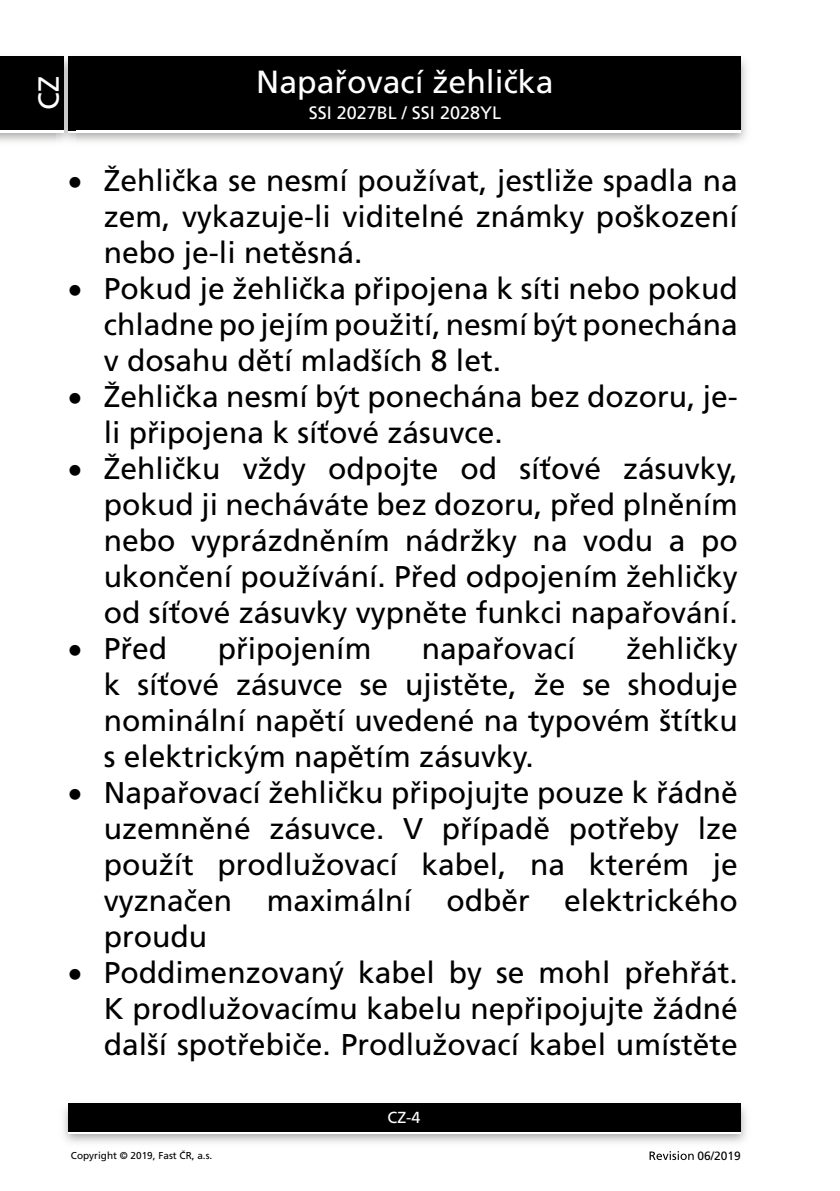
<style>
.page{position:relative;width:840px;height:1191px;background:#fff}
.page>*{position:absolute;margin:0;border:0;box-sizing:border-box;transform-origin:0 0}
.t1{font:32px "Frutiger CE";color:#fff}
.t2{font:30px/36px "Frutiger CE";color:#000;text-align:justify}
.t3{font:29px "Frutiger CE";color:#fff}
.t4{font:18px "Frutiger CE";color:#fff}
.t5{font:16px "Frutiger CE";color:#fff}
.t6{font:12px "Frutiger CE";color:#000}
.t7{font:10px "Frutiger CE";color:#000}
</style>
<div class="page">
<img style="left:0;top:56px;width:747px;height:86px">
<div style="left:68px;top:59px;width:672px;height:74px;background:#fff"></div>
<div style="left:68px;top:57px;width:672px;height:73px;background:#000"></div>
<img style="left:63px;top:1103px;width:684px;height:40px">
<div style="left:68px;top:1106px;width:672px;height:28px;background:linear-gradient(to right,#fff,#fff)"></div>
<div style="left:68px;top:1103px;width:672px;height:28px;background:#000"></div>
<img style="left:57px;top:56px;width:18px;height:86px">
<img style="left:68px;top:130px;width:7px;height:3px">
<svg style="left:68px;top:57px;width:7px;height:2px"></svg>
<img style="left:68px;top:59px;width:7px;height:71px">
<div style="left:0;top:59px;width:64px;height:74px;background:#fff"></div>
<div style="left:0;top:57px;width:64px;height:73px;background:#000"></div>
<svg style="left:649px;top:1151px;width:44px;height:9px"></svg>
<p class="t3" style="left:32px;top:110px;width:35px;rotate:-90deg">CZ</p>
<p class="t1" style="left:256px;top:64px;width:298px">Napařovací žehlička</p>
<p class="t4" style="left:308px;top:102px;width:194px">SSI 2027BL / SSI 2028YL</p>
<p class="t2" style="left:104px;top:162px;width:635px;text-indent:-36px">• Žehlička se nesmí používat, jestliže spadla na zem, vykazuje-li viditelné známky poškození nebo je-li netěsná.</p>
<p class="t2" style="left:104px;top:270px;width:635px;text-indent:-36px">• Pokud je žehlička připojena k síti nebo pokud chladne po jejím použití, nesmí být ponechána v dosahu dětí mladších 8 let.</p>
<p class="t2" style="left:104px;top:378px;width:635px;text-indent:-36px">• Žehlička nesmí být ponechána bez dozoru, je&shy;li připojena k síťové zásuvce.</p>
<p class="t2" style="left:104px;top:450px;width:635px;text-indent:-36px">• Žehličku vždy odpojte od síťové zásuvky, pokud ji necháváte bez dozoru, před plněním nebo vyprázdněním nádržky na vodu a po ukončení používání. Před odpojením žehličky od síťové zásuvky vypněte funkci napařování.</p>
<p class="t2" style="left:68px;top:630px;width:101px">• Před</p>
<p class="t2" style="left:218px;top:630px;width:155px">připojením</p>
<p class="t2" style="left:421px;top:630px;width:155px">napařovací</p>
<p class="t2" style="left:104px;top:630px;width:635px;text-indent:522px">žehličky k síťové zásuvce se ujistěte, že se shoduje nominální napětí uvedené na typovém štítku s elektrickým napětím zásuvky.</p>
<p class="t2" style="left:104px;top:774px;width:635px;text-indent:-36px">• Napařovací žehličku připojujte pouze k řádně uzemněné zásuvce. V případě potřeby lze použít prodlužovací kabel, na kterém je vyznačen maximální odběr elektrického proudu</p>
<p class="t2" style="left:104px;top:954px;width:635px;text-align:left;text-indent:-36px">• Poddimenzovaný kabel by se mohl přehřát.<br>K prodlužovacímu kabelu nepřipojujte žádné další spotřebiče. Prodlužovací kabel umístěte</p>
<p class="t5" style="left:387px;top:1108px;width:34px">CZ-4</p>
<p class="t7" style="left:71px;top:1149px;width:143px">Copyright © 2019, Fast ČR, a.s.</p>
<p class="t6" style="left:697px;top:1148px;width:45px">06/2019</p>
</div>
